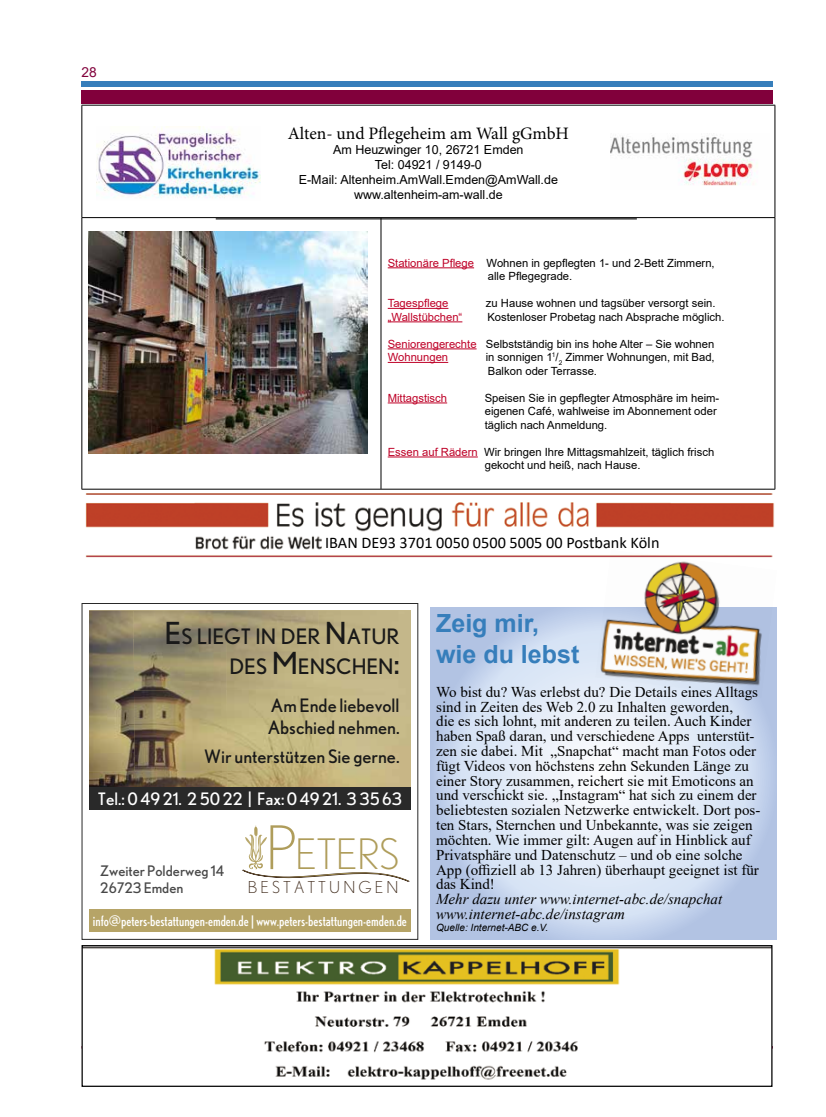
<style>
.page{position:relative;width:826px;height:1117px;background:#fff}
.page>*{position:absolute;margin:0;border:0;box-sizing:border-box;transform-origin:0 0}
.t1{font:300 42px "Nobel";letter-spacing:-.015em;color:#af9d5b}
.t2{font:700 25px/31.2px "Arial";color:#367ebb}
.t3{font:21.25px/30.4px "Nobel";color:#191919;text-align:right}
.t4{font:18.5px/22.1px "Nobel";color:#191919}
.t5{font:17.5px "Minion Pro";letter-spacing:-.005em;color:#000}
.t6{font:17.12px "Nobel";color:#fff}
.t7{font:300 16.38px "Nobel";letter-spacing:.19em;color:#443021}
.t8{font:16.25px "Calibri";color:#000}
.t9{font:15px/14.8px "Times New Roman";color:#000}
.t10{font:italic 15px/14.8px "Times New Roman";color:#000}
.t11{font:condensed 14.5px "Nobel";color:#fff}
.t12{font:14.5px "Nobel";color:#484848}
.t13{font:13.75px "Arial";color:#81003b}
.t14{font:12.5px/15px "Arial";color:#000;text-align:center}
.t15{font:11.25px/13.5px "Arial";color:#000}
.t16{font:11.25px "Arial";color:#be0027}
.t17{font:italic 10px "Arial";color:#000}
.s1{color:#be0027}
.s2{font-size:30.38px}
.s3{font-size:60px}
</style>
<div class="page">
<div style="left:81px;top:81px;width:691px;height:6px;background:#367ebb"></div>
<div style="left:81px;top:90px;width:691px;height:14px;background:#81003b"></div>
<svg style="left:430px;top:607px;width:347px;height:332px;background:#d3def1"></svg>
<img style="left:83px;top:946px;width:687px;height:134px">
<div style="left:81px;top:944px;width:691px;height:142px;border:1px solid #000"></div>
<img style="left:82px;top:483px;width:694px;height:75px">
<img style="left:135px;top:610px;width:276px;height:78px">
<img style="left:89px;top:610px;width:46px;height:160px">
<img style="left:134px;top:688px;width:277px;height:82px">
<img style="left:227px;top:768px;width:184px;height:18px">
<img style="left:89px;top:770px;width:139px;height:16px">
<svg style="left:242px;top:826px;width:167px;height:55px"></svg>
<div style="left:89px;top:786px;width:322px;height:23px;background:#292929"></div>
<div style="left:89px;top:909px;width:322px;height:22px;background:#b6a467"></div>
<div style="left:325px;top:535px;width:444px;height:15px;background:#fff"></div>
<hr style="left:81px;top:105px;width:300px;height:1px;background:#000">
<hr style="left:81px;top:105px;width:1px;height:112px;background:#000">
<hr style="left:381px;top:105px;width:394px;height:1px;background:#000">
<hr style="left:774px;top:105px;width:1px;height:112px;background:#000">
<hr style="left:81px;top:217px;width:300px;height:1px;background:#000">
<hr style="left:81px;top:218px;width:1px;height:271px;background:#000">
<hr style="left:381px;top:217px;width:394px;height:1px;background:#000">
<hr style="left:380px;top:218px;width:1px;height:271px;background:#000">
<hr style="left:774px;top:218px;width:1px;height:271px;background:#000">
<hr style="left:81px;top:489px;width:300px;height:1px;background:#000">
<hr style="left:381px;top:489px;width:394px;height:1px;background:#000">
<hr style="left:216px;top:218px;width:421px;height:1px;background:#000">
<img style="left:89px;top:232px;width:279px;height:221px">
<hr style="left:388px;top:267px;width:86px;height:1px;background:#be0027">
<hr style="left:388px;top:308px;width:60px;height:1px;background:#be0027">
<hr style="left:388px;top:321px;width:74px;height:1px;background:#be0027">
<hr style="left:388px;top:348px;width:88px;height:1px;background:#be0027">
<hr style="left:388px;top:362px;width:60px;height:1px;background:#be0027">
<hr style="left:388px;top:402px;width:59px;height:1px;background:#be0027">
<hr style="left:388px;top:456px;width:90px;height:1px;background:#be0027">
<img style="left:610px;top:136px;width:143px;height:50px">
<img style="left:97px;top:126px;width:164px;height:72px">
<img style="left:595px;top:550px;width:181px;height:147px">
<p class="t13" style="left:81px;top:62px;width:17px">28</p>
<p class="t5" style="left:288px;top:122px;width:283px">Alten- und Pflegeheim am Wall gGmbH</p>
<p class="t14" style="left:299px;top:142px;width:261px">Am Heuzwinger 10, 26721 Emden<br>Tel: 04921 / 9149-0<br>E-Mail: Altenheim.AmWall.Emden@AmWall.de www.altenheim-am-wall.de</p>
<p class="t15" style="left:488px;top:256px;width:228px;text-indent:-100px"><span class="s1">Stationäre Pflege</span> Wohnen in gepflegten 1- und 2-Bett Zimmern, alle Pflegegrade.</p>
<p class="t16" style="left:388px;top:295px;width:62px">Tagespflege</p>
<p class="t15" style="left:486px;top:296px;width:231px">zu Hause wohnen und tagsüber versorgt sein.</p>
<p class="t16" style="left:388px;top:309px;width:76px">„Wallstübchen“</p>
<p class="t15" style="left:487px;top:310px;width:238px">Kostenloser Probetag nach Absprache möglich.</p>
<p class="t15" style="left:388px;top:337px;width:328px"><span class="s1">Seniorengerechte</span> Selbstständig bin ins hohe Alter – Sie wohnen<br><span class="s1">Wohnungen</span></p>
<p class="t15" style="left:486px;top:350px;width:230px">in sonnigen 1<sup>1</sup>/<sub>2</sub> Zimmer Wohnungen, mit Bad,<br>Balkon oder Terrasse.</p>
<p class="t16" style="left:388px;top:390px;width:61px">Mittagstisch</p>
<p class="t15" style="left:484px;top:391px;width:236px">Speisen Sie in gepflegter Atmosphäre im heim&shy;eigenen Café, wahlweise im Abonnement oder täglich nach Anmeldung.</p>
<p class="t15" style="left:485px;top:445px;width:231px;text-indent:-97px"><span class="s1">Essen auf Rädern</span> Wir bringen Ihre Mittagsmahlzeit, täglich frisch gekocht und heiß, nach Hause.</p>
<p class="t8" style="left:325px;top:531px;width:336px">IBAN DE93 3701 0050 0500 5005 00 Postbank Köln</p>
<h3 class="t3" style="left:165px;top:620px;width:236px"><span class="s2">E</span>S LIEGT IN DER <span class="s2">N</span>ATUR<br>DES <span class="s2">M</span>ENSCHEN<span class="s2">:</span></h3>
<p class="t4" style="left:268px;top:693px;width:133px">Am Ende liebevoll<br>Abschied nehmen.</p>
<p class="t4" style="left:204px;top:745px;width:197px">Wir unterstützen Sie gerne.</p>
<p class="t6" style="left:98px;top:788px;width:305px">Tel.: 0 49 21. 2 50 22 | Fax: 0 49 21. 3 35 63</p>
<p class="t12" style="left:100px;top:862px;width:125px">Zweiter Polderweg 14</p>
<p class="t12" style="left:100px;top:879px;width:85px">26723 Emden</p>
<h1 class="t1" style="left:266px;top:829px;width:135px"><span class="s3">P</span>ETERS</h1>
<p class="t7" style="left:248px;top:877px;width:152px">BESTATTUNGEN</p>
<p class="t11" style="left:93px;top:912px;width:315px">info@peters-bestattungen-emden.de | www.peters-bestattungen-emden.de</p>
<h2 class="t2" style="left:436px;top:607px;width:145px">Zeig mir, wie du lebst</h2>
<p class="t9" style="left:436px;top:683px;width:326px">Wo bist du? Was erlebst du? Die Details eines Alltags sind in Zeiten des Web 2.0 zu Inhalten geworden,<br>die es sich lohnt, mit anderen zu teilen. Auch Kinder haben Spaß daran, und verschiedene Apps unterstüt&shy;zen sie dabei. Mit „Snapchat“ macht man Fotos oder fügt Videos von höchstens zehn Sekunden Länge zu einer Story zusammen, reichert sie mit Emoticons an und verschickt sie. „Instagram“ hat sich zu einem der beliebtesten sozialen Netzwerke entwickelt. Dort pos&shy;ten Stars, Sternchen und Unbekannte, was sie zeigen möchten. Wie immer gilt: Augen auf in Hinblick auf Privatsphäre und Datenschutz – und ob eine solche App (offiziell ab 13 Jahren) überhaupt geeignet ist für das Kind!</p>
<p class="t10" style="left:436px;top:891px;width:287px">Mehr dazu unter www.internet-abc.de/snapchat www.internet-abc.de/instagram</p>
<p class="t17" style="left:436px;top:920px;width:114px">Quelle: Internet-ABC e.V.</p>
</div>
